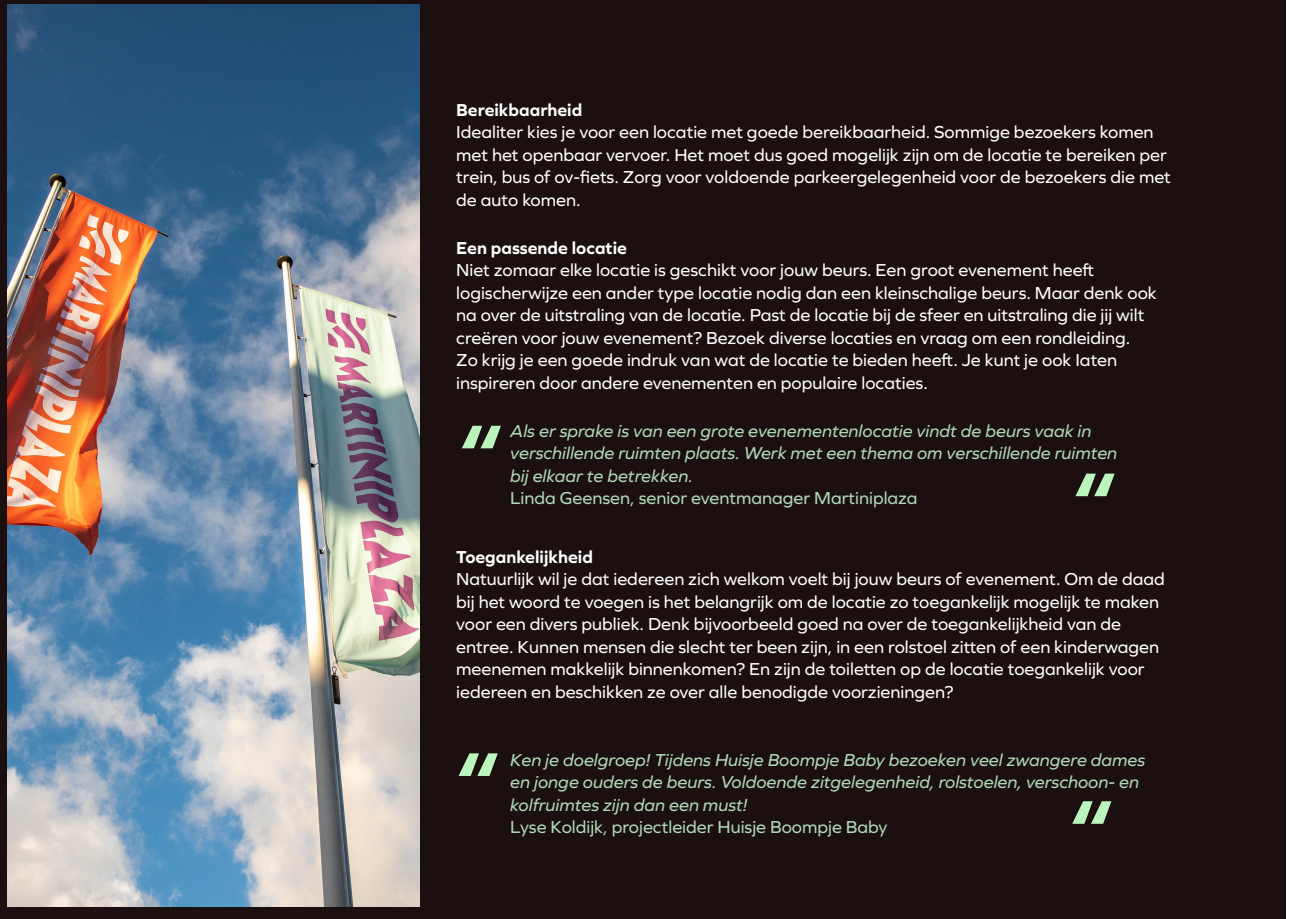
<style>
.page{position:relative;width:1289px;height:919px;background:#fff}
.page>*{position:absolute;margin:0;border:0;box-sizing:border-box;transform-origin:0 0}
.t1{font:700 90px "Graphie";color:#bcf4bd}
.Broodtekst-WIT{font:18px/22.5px "Graphie";color:#fff}
.Broodtekst-WIT-2{font:italic 18px/22.5px "Graphie";color:#afd9b8}
.Broodtekst-WIT-3{font:18px "Graphie";color:#afd9b8}
.Broodtekst-WIT-4{font:700 18px "Graphie";color:#fff}
</style>
<div class="page">
<div style="left:0;top:0;width:1285px;height:918px;background:#1b0f0f"></div>
<img style="left:7px;top:4px;width:412px;height:902px">
<p class="Broodtekst-WIT-4" style="left:456px;top:99px;width:127px">Bereikbaarheid</p>
<p class="Broodtekst-WIT" style="left:456px;top:120px;width:716px">Idealiter kies je voor een locatie met goede bereikbaarheid. Sommige bezoekers komen met het openbaar vervoer. Het moet dus goed mogelijk zijn om de locatie te bereiken per trein, bus of ov-fiets. Zorg voor voldoende parkeergelegenheid voor de bezoekers die met de auto komen.</p>
<p class="Broodtekst-WIT-4" style="left:456px;top:237px;width:172px">Een passende locatie</p>
<p class="Broodtekst-WIT" style="left:456px;top:258px;width:702px">Niet zomaar elke locatie is geschikt voor jouw beurs. Een groot evenement heeft logischerwijze een ander type locatie nodig dan een kleinschalige beurs. Maar denk ook na over de uitstraling van de locatie. Past de locatie bij de sfeer en uitstraling die jij wilt creëren voor jouw evenement? Bezoek diverse locaties en vraag om een rondleiding.<br>Zo krijg je een goede indruk van wat de locatie te bieden heeft. Je kunt je ook Iaten inspireren door andere evenementen en populaire locaties.</p>
<p class="Broodtekst-WIT-2" style="left:510px;top:419px;width:608px">Als er sprake is van een grote evenementenlocatie vindt de beurs vaak in verschillende ruimten plaats. Werk met een thema om verschillende ruimten bij elkaar te betrekken.</p>
<p class="Broodtekst-WIT-3" style="left:510px;top:487px;width:409px">Linda Geensen, senior eventmanager Martiniplaza</p>
<p class="t1" style="left:459px;top:402px;width:45px">“</p>
<p class="t1" style="left:1073px;top:450px;width:45px">“</p>
<p class="Broodtekst-WIT-4" style="left:456px;top:546px;width:138px">Toegankelijkheid</p>
<p class="Broodtekst-WIT" style="left:456px;top:567px;width:710px">Natuurlijk wil je dat iedereen zich welkom voelt bij jouw beurs of evenement. Om de daad bij het woord te voegen is het belangrijk om de locatie zo toegankelijk mogelijk te maken voor een divers publiek. Denk bijvoorbeeld goed na over de toegankelijkheid van de entree. Kunnen mensen die slecht ter been zijn, in een rolstoel zitten of een kinderwagen meenemen makkelijk binnenkomen? En zijn de toiletten op de locatie toegankelijk voor iedereen en beschikken ze over alle benodigde voorzieningen?</p>
<p class="t1" style="left:456px;top:729px;width:45px">“</p>
<p class="Broodtekst-WIT-2" style="left:510px;top:747px;width:636px">Ken je doelgroep! Tijdens Huisje Boompje Baby bezoeken veel zwangere dames en jonge ouders de beurs. Voldoende zitgelegenheid, rolstoelen, verschoon- en kolfruimtes zijn dan een must!</p>
<p class="Broodtekst-WIT-3" style="left:510px;top:816px;width:379px">Lyse Koldijk, projectleider Huisje Boompje Baby</p>
<p class="t1" style="left:1069px;top:777px;width:45px">“</p>
</div>
